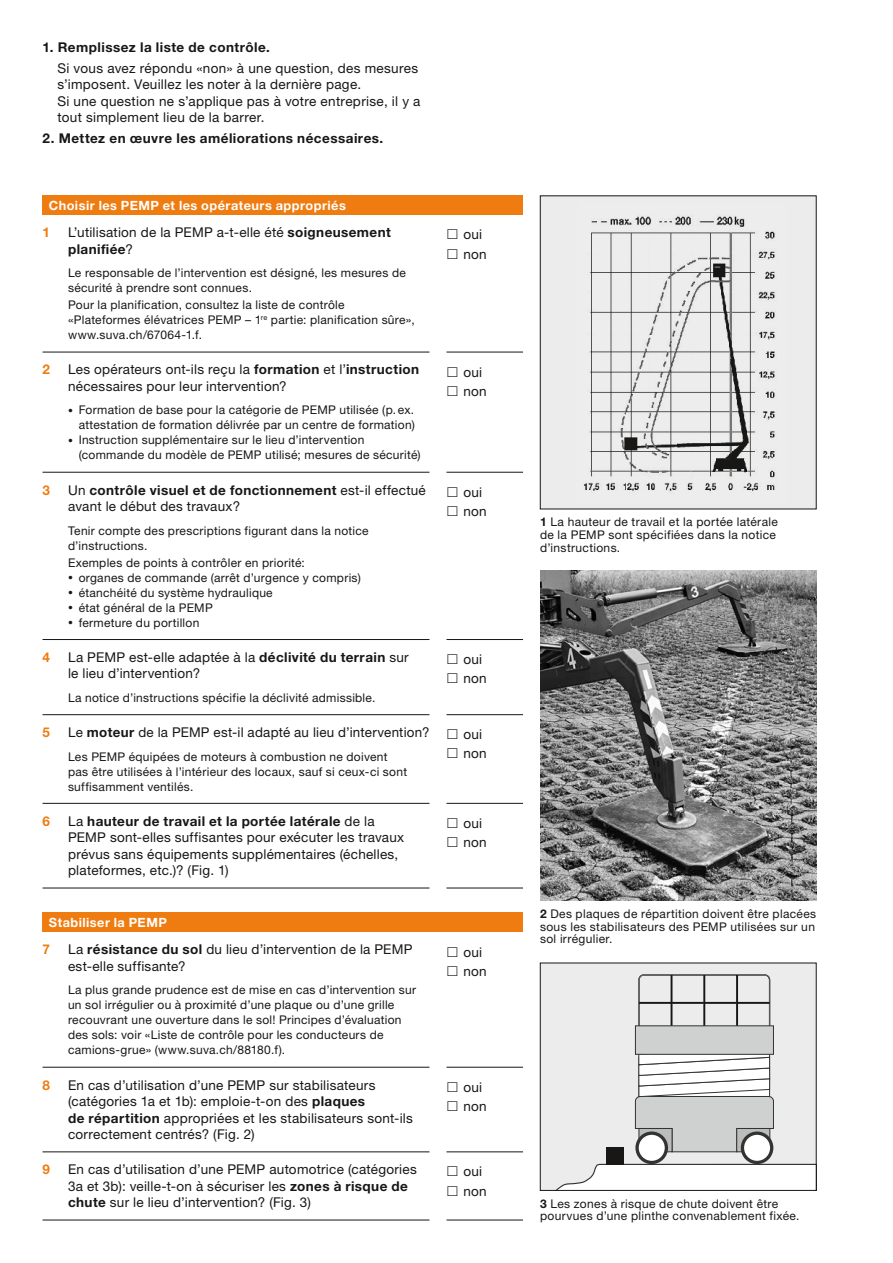
<style>
.page{position:relative;width:893px;height:1263px;background:#fff}
.page>*{position:absolute;margin:0;border:0;box-sizing:border-box;transform-origin:0 0}
.t1{font:13.5px/16.5px "Helvetica Neue LT Std";letter-spacing:.02em;color:#181716}
.t2{font:700 13.5px "Helvetica Neue LT Std";letter-spacing:.035em;color:#181716}
.t3{font:700 13.5px "Helvetica Neue LT Std";color:#ef7c11}
.t4{font:700 12.75px "Helvetica Neue LT Std";letter-spacing:.035em;color:#fff}
.t5{font:12px/15px "Helvetica Neue LT Std";letter-spacing:.025em;color:#181716}
.s1{font-weight:700}
.s2{font-size:9.75px}
</style>
<div class="page">
<div style="left:540px;top:963px;width:276px;height:227px;background:#ececec"></div>
<svg style="left:638px;top:974px;width:132px;height:51px"></svg>
<div style="left:639px;top:1002px;width:130px;height:1px;background:#fff;border:1px solid #181716"></div>
<div style="left:671px;top:975px;width:1px;height:56px;background:#fff;border:1px solid #181716"></div>
<div style="left:704px;top:975px;width:1px;height:56px;background:#fff;border:1px solid #181716"></div>
<div style="left:736px;top:975px;width:2px;height:56px;background:#fff;border:1px solid #181716"></div>
<svg style="left:558px;top:1163px;width:256px;height:25px;background:#f2f2f2"></svg>
<div style="left:607px;top:1147px;width:17px;height:17px;background:#181716"></div>
<svg style="left:637px;top:1133px;width:29px;height:29px"></svg>
<div style="left:635px;top:1131px;width:33px;height:33px;border:3px solid #333332;border-radius:50%"></div>
<svg style="left:742px;top:1133px;width:30px;height:29px"></svg>
<div style="left:741px;top:1131px;width:32px;height:33px;border:3px solid #333332;border-radius:50%"></div>
<svg style="left:635px;top:1055px;width:139px;height:98px;background:#d1d2d2"></svg>
<div style="left:635px;top:1025px;width:139px;height:30px;background:#cfd0d0;border:1px solid #333332"></div>
<img style="left:540px;top:571px;width:276px;height:330px">
<div style="left:43px;top:196px;width:480px;height:19px;background:#ef7c11"></div>
<hr style="left:446px;top:352px;width:77px;height:1px;background:#181716">
<hr style="left:446px;top:472px;width:77px;height:1px;background:#181716">
<hr style="left:446px;top:639px;width:77px;height:1px;background:#181716">
<hr style="left:446px;top:888px;width:77px;height:1px;background:#181716">
<hr style="left:446px;top:714px;width:77px;height:1px;background:#181716">
<hr style="left:446px;top:803px;width:77px;height:1px;background:#181716">
<hr style="left:43px;top:352px;width:386px;height:1px;background:#181716">
<hr style="left:43px;top:472px;width:386px;height:1px;background:#181716">
<hr style="left:43px;top:639px;width:386px;height:1px;background:#181716">
<hr style="left:43px;top:714px;width:386px;height:1px;background:#181716">
<hr style="left:43px;top:803px;width:386px;height:1px;background:#181716">
<hr style="left:43px;top:888px;width:386px;height:1px;background:#181716">
<div style="left:43px;top:913px;width:480px;height:19px;background:#ef7c11"></div>
<hr style="left:446px;top:1067px;width:77px;height:1px;background:#181716">
<hr style="left:446px;top:1151px;width:77px;height:1px;background:#181716">
<hr style="left:446px;top:1219px;width:77px;height:1px;background:#181716">
<hr style="left:43px;top:1067px;width:386px;height:1px;background:#181716">
<hr style="left:43px;top:1151px;width:386px;height:1px;background:#181716">
<hr style="left:43px;top:1219px;width:386px;height:1px;background:#181716">
<div style="left:540px;top:196px;width:276px;height:313px;background:#ececec"></div>
<img style="left:584px;top:216px;width:191px;height:275px">
<p class="t2" style="left:43px;top:39px;width:229px">1. Remplissez la liste de contrôle.</p>
<p class="t1" style="left:57px;top:60px;width:365px">Si vous avez répondu «non» à une question, des mesures s’imposent. Veuillez les noter à la dernière page.<br>Si une question ne s’applique pas à votre entreprise, il y a tout simplement lieu de la barrer.</p>
<p class="t2" style="left:43px;top:130px;width:342px">2. Mettez en œuvre les améliorations nécessaires.</p>
<p class="t4" style="left:49px;top:197px;width:298px">Choisir les PEMP et les opérateurs appropriés</p>
<p class="t3" style="left:43px;top:224px;width:9px">1</p>
<p class="t1" style="left:68px;top:224px;width:324px">L’utilisation de la PEMP a-t-elle été <span class="s1">soigneusement planifiée</span>?</p>
<p class="t5" style="left:68px;top:265px;width:339px">Le responsable de l’intervention est désigné, les mesures de sécurité à prendre sont connues.</p>
<p class="t5" style="left:68px;top:297px;width:348px">Pour la planification, consultez la liste de contrôle «Plateformes élévatrices PEMP – 1<sup>re</sup> partie: planification sûre», www.suva.ch/67064-1.f.</p>
<p class="t3" style="left:43px;top:361px;width:9px">2</p>
<p class="t1" style="left:68px;top:361px;width:353px">Les opérateurs ont-ils reçu la <span class="s1">formation</span> et l’<span class="s1">instruction </span>nécessaires pour leur intervention?</p>
<p class="t5" style="left:68px;top:402px;width:348px;text-align:right"><span class="s2">•</span> Formation de base pour la catégorie de PEMP utilisée (p. ex. attestation de formation délivrée par un centre de formation)</p>
<p class="t5" style="left:79px;top:432px;width:343px;text-indent:-11px"><span class="s2">•</span> Instruction supplémentaire sur le lieu d’intervention (commande du modèle de PEMP utilisé; mesures de sécurité)</p>
<p class="t3" style="left:43px;top:481px;width:9px">3</p>
<p class="t1" style="left:68px;top:481px;width:359px">Un <span class="s1">contrôle visuel et de fonctionnement</span> est-il effectué avant le début des travaux?</p>
<p class="t5" style="left:68px;top:523px;width:302px">Tenir compte des prescriptions figurant dans la notice d’instructions.</p>
<p class="t5" style="left:68px;top:555px;width:238px">Exemples de points à contrôler en priorité:</p>
<p class="t5" style="left:68px;top:570px;width:294px"><span class="s2">•</span> organes de commande (arrêt d’urgence y compris)</p>
<p class="t5" style="left:68px;top:585px;width:206px"><span class="s2">•</span> étanchéité du système hydraulique</p>
<p class="t5" style="left:68px;top:600px;width:146px"><span class="s2">•</span> état général de la PEMP</p>
<p class="t5" style="left:68px;top:615px;width:133px"><span class="s2">•</span> fermeture du portillon</p>
<p class="t3" style="left:43px;top:649px;width:9px">4</p>
<p class="t1" style="left:68px;top:649px;width:342px">La PEMP est-elle adaptée à la <span class="s1">déclivité du terrain</span> sur le lieu d’intervention?</p>
<p class="t5" style="left:68px;top:690px;width:309px">La notice d’instructions spécifie la déclivité admissible.</p>
<p class="t3" style="left:43px;top:724px;width:9px">5</p>
<p class="t1" style="left:68px;top:724px;width:363px">Le <span class="s1">moteur</span> de la PEMP est-il adapté au lieu d’intervention?</p>
<p class="t5" style="left:68px;top:749px;width:341px">Les PEMP équipées de moteurs à combustion ne doivent pas être utilisées à l’intérieur des locaux, sauf si ceux-ci sont suffisamment ventilés.</p>
<p class="t1" style="left:463px;top:225px;width:25px;line-height:19.2px">oui non</p>
<p class="t1" style="left:463px;top:362px;width:25px;line-height:19.2px">oui non</p>
<p class="t1" style="left:463px;top:482px;width:25px;line-height:19.2px">oui non</p>
<p class="t1" style="left:463px;top:649px;width:25px;line-height:19.2px">oui non</p>
<p class="t1" style="left:463px;top:725px;width:25px;line-height:19.2px">oui non</p>
<p class="t3" style="left:43px;top:812px;width:9px">6</p>
<p class="t1" style="left:68px;top:812px;width:338px">La <span class="s1">hauteur de travail et la portée latérale</span> de la PEMP sont-elles suffisantes pour exécuter les travaux prévus sans équipements supplémentaires (échelles, plateformes, etc.)? (Fig. 1)</p>
<p class="t1" style="left:463px;top:813px;width:25px;line-height:19.2px">oui non</p>
<p class="t4" style="left:49px;top:914px;width:119px">Stabiliser la PEMP</p>
<p class="t3" style="left:43px;top:941px;width:9px">7</p>
<p class="t1" style="left:68px;top:941px;width:346px">La <span class="s1">résistance du sol</span> du lieu d’intervention de la PEMP est-elle suffisante?</p>
<p class="t5" style="left:68px;top:982px;width:350px">La plus grande prudence est de mise en cas d’intervention sur un sol irrégulier ou à proximité d’une plaque ou d’une grille recouvrant une ouverture dans le sol! Principes d’évaluation des sols: voir «Liste de contrôle pour les conducteurs de camions-grue» (www.suva.ch/88180.f).</p>
<p class="t1" style="left:463px;top:942px;width:25px;line-height:19.2px">oui non</p>
<p class="t3" style="left:43px;top:1076px;width:9px">8</p>
<p class="t1" style="left:68px;top:1076px;width:346px">En cas d’utilisation d’une PEMP sur stabilisateurs (catégories 1a et 1b): emploie-t-on des <span class="s1">plaques<br>de répartition</span> appropriées et les stabilisateurs sont-ils correctement centrés? (Fig. 2)</p>
<p class="t1" style="left:463px;top:1077px;width:25px;line-height:19.2px">oui non</p>
<p class="t3" style="left:43px;top:1161px;width:9px">9</p>
<p class="t1" style="left:68px;top:1161px;width:350px">En cas d’utilisation d’une PEMP automotrice (catégories<br>3a et 3b): veille-t-on à sécuriser les <span class="s1">zones à risque de chute</span> sur le lieu d’intervention? (Fig. 3)</p>
<p class="t1" style="left:463px;top:1162px;width:25px;line-height:19.2px">oui non</p>
<p class="t5" style="left:540px;top:515px;width:239px;line-height:12.8px"><span class="s1">1</span> La hauteur de travail et la portée latérale de la PEMP sont spécifiées dans la notice d’instructions.</p>
<p class="t5" style="left:540px;top:907px;width:278px;line-height:12.8px;text-align:justify"><span class="s1">2</span> Des plaques de répartition doivent être placées sous les stabilisateurs des PEMP utilisées sur un sol irrégulier.</p>
<p class="t5" style="left:540px;top:1197px;width:261px;line-height:12.8px"><span class="s1">3</span> Les zones à risque de chute doivent être pourvues d’une plinthe convenablement fixée.</p>
</div>
